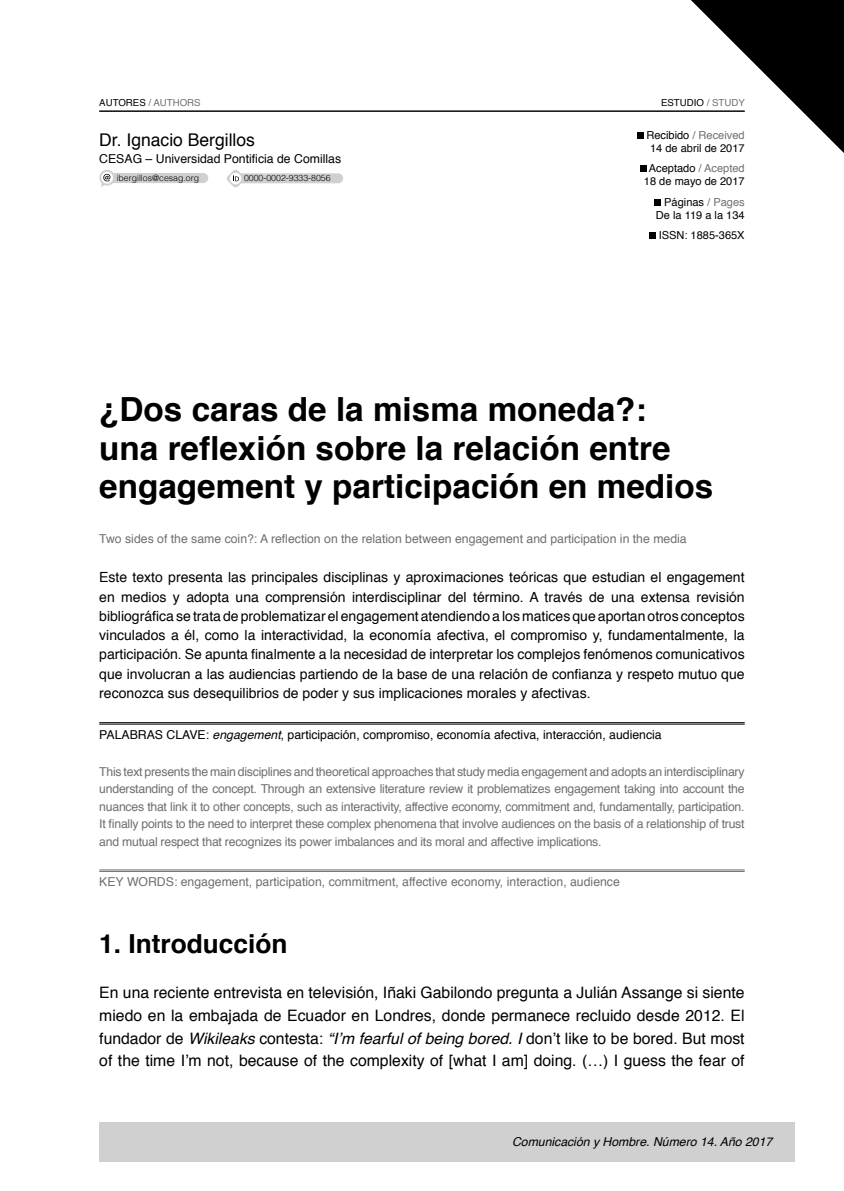
<style>
.page{position:relative;width:844px;height:1191px;background:#fff}
.page>*{position:absolute;margin:0;border:0;box-sizing:border-box;transform-origin:0 0}
.t1{font:700 33.25px/38.5px "Helvetica";color:#000}
.t2{font:700 26.25px "Helvetica";color:#000}
.t3{font:17.5px "Helvetica";color:#000}
.t4{font:15.75px/22.8px "Helvetica";color:#000;text-align:justify}
.t5{font:14px/19.2px "Helvetica";color:#000;text-align:justify}
.t6{font:12.25px/17.5px "Helvetica";color:#706f6f;text-align:justify}
.t7{font:12.25px "Helvetica";color:#000}
.t8{font:italic 12.25px "Helvetica";color:#000}
.t9{font:11.03px/13.3px "Helvetica";color:#000;text-align:center}
.t10{font:9.62px "Helvetica";color:#706f6f}
.t11{font:9.62px "Helvetica";color:#000}
.t12{font:300 8.75px "Helvetica";color:#000}
.s1{color:#000}
.s2{color:#706f6f}
.s3{font-style:italic}
</style>
<div class="page">
<div style="left:99px;top:1121px;width:695px;height:40px;background:#d0d0d0"></div>
<hr style="left:99px;top:722px;width:645px;height:1px;background:#000">
<hr style="left:99px;top:724px;width:645px;height:1px;background:#000">
<hr style="left:99px;top:869px;width:645px;height:1px;background:#706f6f">
<hr style="left:99px;top:871px;width:645px;height:1px;background:#706f6f">
<hr style="left:99px;top:111px;width:645px;height:1px;background:#000">
<svg style="left:676px;top:0;width:167px;height:152px"></svg>
<div style="left:105px;top:173px;width:103px;height:10px;background:#d0d0d0;border-radius:5px"></div>
<svg style="left:99px;top:170px;width:14px;height:17px"></svg>
<div style="left:234px;top:173px;width:109px;height:10px;background:#d0d0d0;border-radius:5px"></div>
<svg style="left:227px;top:170px;width:18px;height:18px"></svg>
<div style="left:636px;top:132px;width:7px;height:7px;background:#000"></div>
<div style="left:639px;top:165px;width:7px;height:7px;background:#000"></div>
<div style="left:654px;top:199px;width:7px;height:6px;background:#000"></div>
<div style="left:648px;top:232px;width:7px;height:7px;background:#000"></div>
<p class="t10" style="left:99px;top:96px;width:103px"><span class="s1">AUTORES</span> / AUTHORS</p>
<p class="t11" style="left:661px;top:96px;width:85px">ESTUDIO <span class="s2">/ STUDY</span></p>
<h3 class="t3" style="left:99px;top:126px;width:157px">Dr. Ignacio Bergillos</h3>
<p class="t12" style="left:117px;top:170px;width:84px">ibergillos@cesag.org</p>
<p class="t12" style="left:244px;top:171px;width:88px">0000-0002-9333-8056</p>
<p class="t7" style="left:99px;top:149px;width:243px">CESAG – Universidad Pontificia de Comillas</p>
<p class="t9" style="left:646px;top:129px;width:100px">Recibido <span class="s2">/ Received<br></span>14 de abril de 2017</p>
<p class="t9" style="left:643px;top:162px;width:102px">Aceptado <span class="s2">/ Acepted<br></span>18 de mayo de 2017</p>
<p class="t9" style="left:655px;top:195px;width:90px;text-align:right">Páginas <span class="s2">/ Pages<br></span>De la 119 a la 134</p>
<p class="t9" style="left:658px;top:229px;width:87px">ISSN: 1885-365X</p>
<h1 class="t1" style="left:99px;top:391px;width:615px">¿Dos caras de la misma moneda?: una reflexión sobre la relación entre engagement y participación en medios</h1>
<p class="t6" style="left:99px;top:530px;width:588px">Two sides of the same coin?: A reflection on the relation between engagement and participation in the media</p>
<p class="t5" style="left:99px;top:568px;width:646px">Este texto presenta las principales disciplinas y aproximaciones teóricas que estudian el engagement en medios y adopta una comprensión interdisciplinar del término. A través de una extensa revisión bibliográfica se trata de problematizar el engagement atendiendo a los matices que aportan otros conceptos vinculados a él, como la interactividad, la economía afectiva, el compromiso y, fundamentalmente, la participación. Se apunta finalmente a la necesidad de interpretar los complejos fenómenos comunicativos que involucran a las audiencias partiendo de la base de una relación de confianza y respeto mutuo que reconozca sus desequilibrios de poder y sus implicaciones morales y afectivas.</p>
<p class="t7" style="left:99px;top:725px;width:563px">PALABRAS CLAVE: <span class="s3">engagement</span>, participación, compromiso, economía afectiva, interacción, audiencia</p>
<p class="t6" style="left:99px;top:763px;width:646px">This text presents the main disciplines and theoretical approaches that study media engagement and adopts an interdisciplinary understanding of the concept. Through an extensive literature review it problematizes engagement taking into account the nuances that link it to other concepts, such as interactivity, affective economy, commitment and, fundamentally, participation.<br>It finally points to the need to interpret these complex phenomena that involve audiences on the basis of a relationship of trust and mutual respect that recognizes its power imbalances and its moral and affective implications.</p>
<p class="t6" style="left:99px;top:873px;width:522px">KEY WORDS: engagement, participation, commitment, affective economy, interaction, audience</p>
<h2 class="t2" style="left:99px;top:922px;width:190px">1. Introducción</h2>
<p class="t4" style="left:99px;top:981px;width:646px">En una reciente entrevista en televisión, Iñaki Gabilondo pregunta a Julián Assange si siente miedo en la embajada de Ecuador en Londres, donde permanece recluido desde 2012. El fundador de <span class="s3">Wikileaks</span> contesta: <span class="s3">“I’m fearful of being bored. I</span> don’t like to be bored. But most of the time I’m not, because of the complexity of [what I am] doing. (…) I guess the fear of</p>
<p class="t8" style="left:512px;top:1132px;width:262px">Comunicación y Hombre. Número 14. Año 2017</p>
</div>
